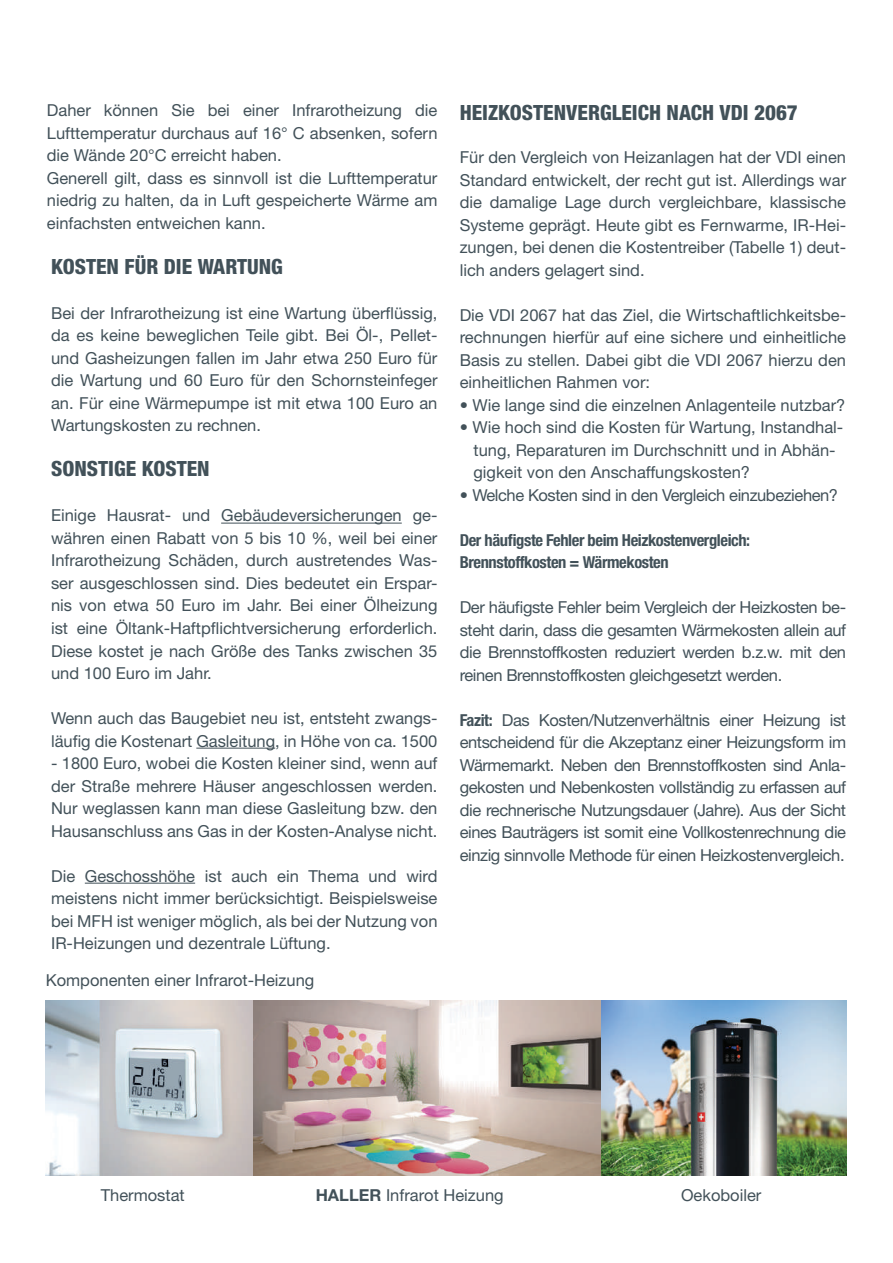
<style>
.page{position:relative;width:893px;height:1263px;background:#fff}
.page>*{position:absolute;margin:0;border:0;box-sizing:border-box;transform-origin:0 0}
.t1{font:800 condensed 21px "Helvetica Neue LT Std";color:#425159}
.t2{font:16.5px/22.5px "Helvetica Neue LT Std";color:#425159;text-align:justify}
.t3{font:700 condensed 16.5px/22.5px "Helvetica Neue LT Std";letter-spacing:-.025em;color:#425159}
.t4{font:16.5px "Helvetica Neue LT Std";letter-spacing:-.025em;color:#425159}
.s1{font-weight:700;font-stretch:condensed}
</style>
<div class="page">
<hr style="left:221px;top:523px;width:181px;height:1px;background:#425159">
<hr style="left:196px;top:748px;width:79px;height:1px;background:#425159">
<hr style="left:85px;top:883px;width:110px;height:1px;background:#425159">
<img style="left:46px;top:1000px;width:208px;height:175px">
<img style="left:600px;top:1000px;width:246px;height:175px">
<img style="left:254px;top:1000px;width:346px;height:175px">
<p class="t2" style="left:47px;top:99px;width:392px;text-align:left">Daher können Sie bei einer Infrarotheizung die Lufttemperatur durchaus auf 16° C absenken, sofern die Wände 20°C erreicht haben.<br>Generell gilt, dass es sinnvoll ist die Lufttemperatur niedrig zu halten, da in Luft gespeicherte Wärme am einfachsten entweichen kann.</p>
<p class="t1" style="left:51px;top:253px;width:233px">KOSTEN FÜR DIE WARTUNG</p>
<p class="t2" style="left:51px;top:302px;width:388px">Bei der Infrarotheizung ist eine Wartung überflüssig, da es keine beweglichen Teile gibt. Bei Öl-, Pellet&shy;und Gasheizungen fallen im Jahr etwa 250 Euro für die Wartung und 60 Euro für den Schornsteinfeger an. Für eine Wärmepumpe ist mit etwa 100 Euro an Wartungskosten zu rechnen.</p>
<p class="t1" style="left:51px;top:456px;width:160px">SONSTIGE KOSTEN</p>
<p class="t2" style="left:51px;top:504px;width:388px">Einige Hausrat- und Gebäudeversicherungen ge&shy;währen einen Rabatt von 5 bis 10 %, weil bei einer Infrarotheizung Schäden, durch austretendes Was&shy;ser ausgeschlossen sind. Dies bedeutet ein Erspar&shy;nis von etwa 50 Euro im Jahr. Bei einer Ölheizung ist eine Öltank-Haftpflichtversicherung erforderlich.<br>Diese kostet je nach Größe des Tanks zwischen 35 und 100 Euro im Jahr.</p>
<p class="t2" style="left:51px;top:707px;width:388px">Wenn auch das Baugebiet neu ist, entsteht zwangs&shy;läufig die Kostenart Gasleitung, in Höhe von ca. 1500</p>
<p class="t2" style="left:51px;top:752px;width:388px">- 1800 Euro, wobei die Kosten kleiner sind, wenn auf der Straße mehrere Häuser angeschlossen werden.<br>Nur weglassen kann man diese Gasleitung bzw. den Hausanschluss ans Gas in der Kosten-Analyse nicht.</p>
<p class="t2" style="left:51px;top:864px;width:388px">Die Geschosshöhe ist auch ein Thema und wird meistens nicht immer berücksichtigt. Beispielsweise bei MFH ist weniger möglich, als bei der Nutzung von IR-Heizungen und dezentrale Lüftung.</p>
<p class="t2" style="left:46px;top:968px;width:270px">Komponenten einer Infrarot-Heizung</p>
<p class="t1" style="left:460px;top:99px;width:340px">HEIZKOSTENVERGLEICH NACH VDI 2067</p>
<p class="t2" style="left:460px;top:146px;width:388px">Für den Vergleich von Heizanlagen hat der VDI einen Standard entwickelt, der recht gut ist. Allerdings war die damalige Lage durch vergleichbare, klassische Systeme geprägt. Heute gibt es Fernwarme, IR-Hei&shy;zungen, bei denen die Kostentreiber (Tabelle 1) deut&shy;lich anders gelagert sind.</p>
<p class="t2" style="left:460px;top:303px;width:388px">Die VDI 2067 hat das Ziel, die Wirtschaftlichkeitsbe&shy;rechnungen hierfür auf eine sichere und einheitliche Basis zu stellen. Dabei gibt die VDI 2067 hierzu den einheitlichen Rahmen vor:</p>
<p class="t2" style="left:460px;top:393px;width:387px">• Wie lange sind die einzelnen Anlagenteile nutzbar?</p>
<p class="t2" style="left:473px;top:416px;width:371px;text-align:left;text-indent:-14px">• Wie hoch sind die Kosten für Wartung, Instandhal&shy;tung, Reparaturen im Durchschnitt und in Abhän&shy;gigkeit von den Anschaffungskosten?</p>
<p class="t4" style="left:460px;top:485px;width:380px">• Welche Kosten sind in den Vergleich einzubeziehen?</p>
<p class="t3" style="left:460px;top:528px;width:292px">Der häufigste Fehler beim Heizkostenvergleich:<br>Brennstoffkosten = Wärmekosten</p>
<p class="t2" style="left:460px;top:596px;width:388px">Der häufigste Fehler beim Vergleich der Heizkosten be&shy;steht darin, dass die gesamten Wärmekosten allein auf die Brennstoffkosten reduziert werden b.z.w. mit den reinen Brennstoffkosten gleichgesetzt werden.</p>
<p class="t2" style="left:460px;top:708px;width:388px"><span class="s1">Fazit:</span> Das Kosten/Nutzenverhältnis einer Heizung ist entscheidend für die Akzeptanz einer Heizungsform im Wärmemarkt. Neben den Brennstoffkosten sind Anla&shy;gekosten und Nebenkosten vollständig zu erfassen auf die rechnerische Nutzungsdauer (Jahre). Aus der Sicht eines Bauträgers ist somit eine Vollkostenrechnung die einzig sinnvolle Methode für einen Heizkostenvergleich.</p>
<p class="t2" style="left:101px;top:1183px;width:86px">Thermostat</p>
<p class="t2" style="left:681px;top:1183px;width:82px">Oekoboiler</p>
</div>
